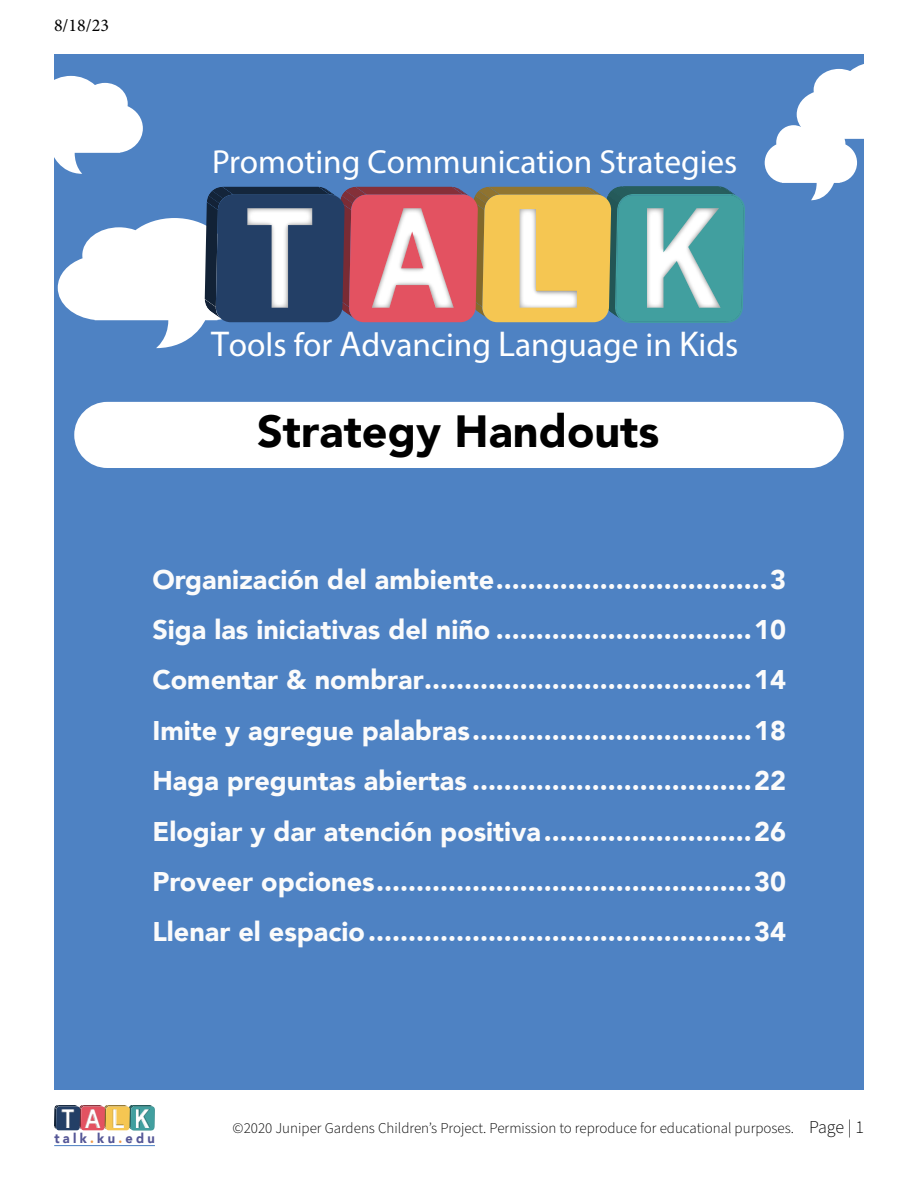
<style>
.page{position:relative;width:918px;height:1188px;background:#fff}
.page>*{position:absolute;margin:0;border:0;box-sizing:border-box;transform-origin:0 0}
.t1{font:700 138.9px "Arial Narrow";color:#fff}
.TOC_Headers_To_Pull_In{font:900 45px "Avenir";color:#000}
.t2{font:33.45px "Myriad Pro";color:#fff}
.TOC_Headers_To_Pull_In-2{font:900 27px "Avenir";color:#fbfbfb}
.t3{font:700 25.95px "Arial Narrow";color:#fff}
.t4{font:18px "Minion Pro";color:#000}
.t5{font:300 15px "Source Sans Pro";color:#000}
.t6{font:900 13.65px "Avenir";letter-spacing:.255em;color:#555797;scale:.94 1}
.s1{font-size:36px}
.s2{color:#ef9a4a}
.s3{font-size:18px}
</style>
<div class="page">
<svg style="left:54px;top:1105px;width:101px;height:25px;background:#8b7b6d"></svg>
<hr style="left:54px;top:1145px;width:101px;height:1px;background:#4e82c3">
<div style="left:54px;top:54px;width:810px;height:1036px;background:#4e82c3"></div>
<svg style="left:58px;top:187px;width:686px;height:161px"></svg>
<svg style="left:765px;top:64px;width:99px;height:136px"></svg>
<svg style="left:54px;top:76px;width:89px;height:98px"></svg>
<div style="left:74px;top:402px;width:770px;height:66px;background:#fff;border-radius:33px"></div>
<p class="t4" style="left:54px;top:13px;width:57px">8/18/23</p>
<p class="t2" style="left:212px;top:141px;width:527px">Promoting Communication Strategies</p>
<p class="t1" style="left:245px;top:154px;width:477px">TALK</p>
<p class="t2" style="left:211px;top:324px;width:529px"><span class="s1">T</span>ools for <span class="s1">A</span>dvancing <span class="s1">L</span>anguage in <span class="s1">K</span>ids</p>
<p class="TOC_Headers_To_Pull_In" style="left:257px;top:393px;width:404px">Strategy Handouts</p>
<p class="TOC_Headers_To_Pull_In-2" style="left:152px;top:556px;width:635px">Organización del ambiente..................................3</p>
<p class="TOC_Headers_To_Pull_In-2" style="left:152px;top:606px;width:635px">Siga las iniciativas del niño ................................10</p>
<p class="TOC_Headers_To_Pull_In-2" style="left:152px;top:657px;width:635px">Comentar &amp; nombrar.........................................14</p>
<p class="TOC_Headers_To_Pull_In-2" style="left:152px;top:707px;width:635px">Imite y agregue palabras...................................18</p>
<p class="TOC_Headers_To_Pull_In-2" style="left:152px;top:758px;width:635px">Haga preguntas abiertas ...................................22</p>
<p class="TOC_Headers_To_Pull_In-2" style="left:152px;top:808px;width:635px">Elogiar y dar atención positiva..........................26</p>
<p class="TOC_Headers_To_Pull_In-2" style="left:152px;top:858px;width:635px">Proveer opciones...............................................30</p>
<p class="TOC_Headers_To_Pull_In-2" style="left:152px;top:909px;width:635px">Llenar el espacio................................................34</p>
<p class="t3" style="left:62px;top:1099px;width:90px">TALK</p>
<p class="t6" style="left:54px;top:1126px;width:108px">talk<span class="s2">.</span>ku<span class="s2">.</span>edu</p>
<p class="t5" style="left:233px;top:1118px;width:633px">©2020 Juniper Gardens Children’s Project. Permission to reproduce for educational purposes. <span class="s3">Page | 1</span></p>
</div>
